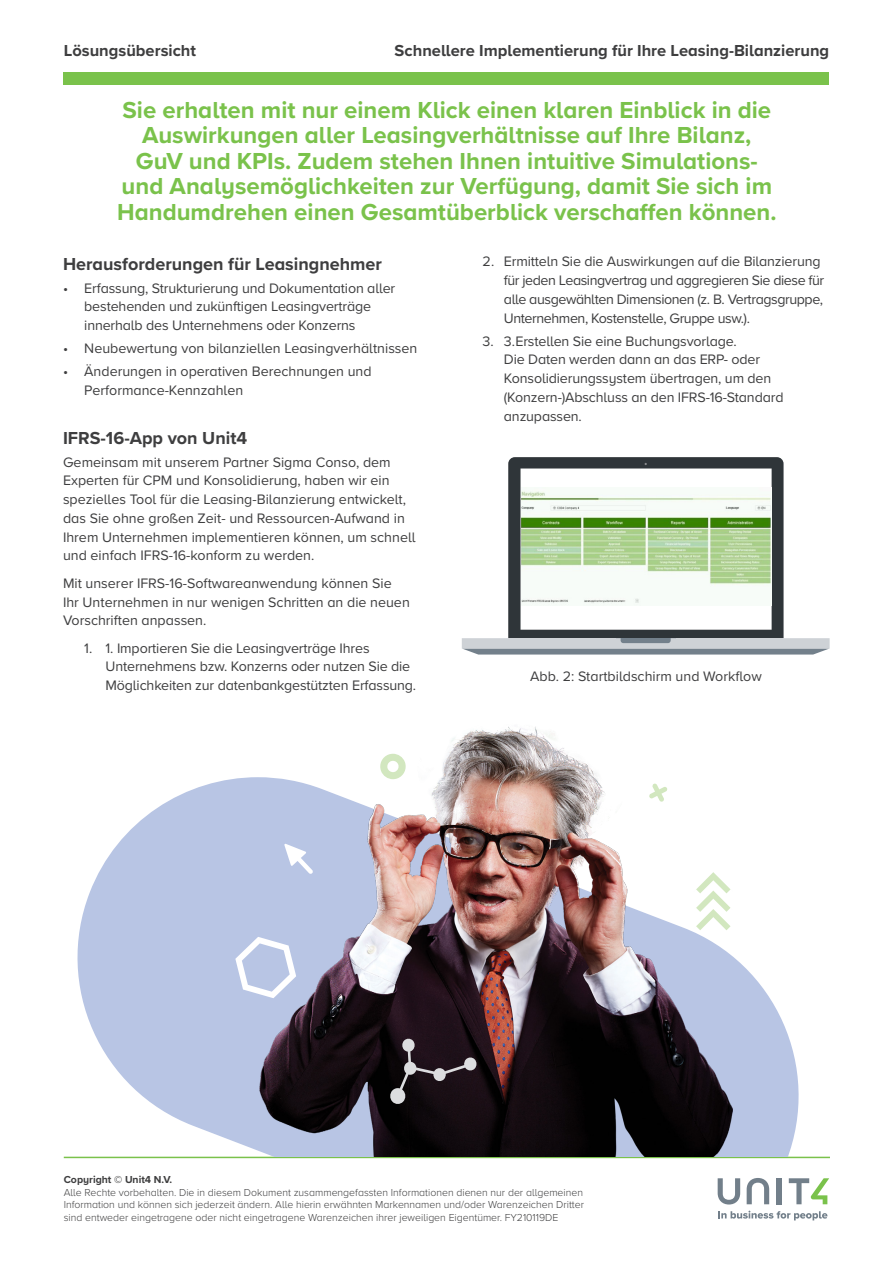
<style>
.page{position:relative;width:893px;height:1263px;background:#fff}
.page>*{position:absolute;margin:0;border:0;box-sizing:border-box;transform-origin:0 0}
.Highlight{font:700 24px/25.5px "Proxima Nova A";color:#7ac24b;text-align:center}
.Subtitle_2{font:700 18px "Proxima Nova A";color:#3e3e3f}
.t1{font:700 16.5px "Proxima Nova A";color:#3e3e3f}
.Tabbed_body_copy{font:14.25px/18.8px "Proxima Nova A";letter-spacing:-.01em;color:#3e3e3f}
.Body_copy{font:14.25px/18.8px "Proxima Nova A";color:#3e3e3f}
.Tabbed_body_copy-2{font:14.25px/18.8px "Proxima Nova A";letter-spacing:-.03em;color:#3e3e3f}
.t2{font:300 10.5px/12.6px "Proxima Nova A";color:#3e3e3f;text-align:justify}
.t3{font:700 10.5px "Proxima Nova A";color:#3e3e3f}
</style>
<div class="page">
<div style="left:64px;top:72px;width:765px;height:13px;background:#7ac24b"></div>
<hr style="left:64px;top:1157px;width:766px;height:1px;background:#7ac24b">
<svg style="left:718px;top:1211px;width:109px;height:9px"></svg>
<svg style="left:718px;top:1178px;width:22px;height:26px"></svg>
<svg style="left:747px;top:1178px;width:22px;height:26px"></svg>
<div style="left:777px;top:1178px;width:5px;height:26px;background:#727f8a"></div>
<svg style="left:789px;top:1178px;width:40px;height:26px"></svg>
<svg style="left:508px;top:457px;width:275px;height:181px"></svg>
<svg style="left:462px;top:638px;width:368px;height:16px;background:#aeb5bc"></svg>
<svg style="left:65px;top:777px;width:736px;height:380px;fill:#b8c5e4"></svg>
<img style="left:259px;top:726px;width:473px;height:431px">
<svg style="left:690px;top:872px;width:47px;height:60px"></svg>
<svg style="left:284px;top:844px;width:29px;height:30px"></svg>
<svg style="left:389px;top:1038px;width:88px;height:67px;background:#342b31"></svg>
<svg style="left:235px;top:937px;width:61px;height:61px"></svg>
<svg style="left:379px;top:754px;width:28px;height:25px"></svg>
<svg style="left:649px;top:784px;width:19px;height:18px"></svg>
<img style="left:521px;top:487px;width:250px;height:119px">
<p class="t1" style="left:64px;top:38px;width:134px">Lösungsübersicht</p>
<p class="t1" style="left:395px;top:38px;width:436px">Schnellere Implementierung für Ihre Leasing-Bilanzierung</p>
<p class="Highlight" style="left:123px;top:97px;width:650px">Sie erhalten mit nur einem Klick einen klaren Einblick in die<br>Auswirkungen aller Leasingverhältnisse auf Ihre Bilanz,</p>
<p class="Highlight" style="left:117px;top:148px;width:661px">GuV und KPIs. Zudem stehen Ihnen intuitive Simulations&shy;und Analysemöglichkeiten zur Verfügung, damit Sie sich im<br>Handumdrehen einen Gesamtüberblick verschaffen können.</p>
<p class="Subtitle_2" style="left:63px;top:250px;width:320px">Herausforderungen für Leasingnehmer</p>
<p class="Tabbed_body_copy" style="left:84px;top:278px;width:312px;text-indent:-21px">• Erfassung, Strukturierung und Dokumentation aller bestehenden und zukünftigen Leasingverträge innerhalb des Unternehmens oder Konzerns</p>
<p class="Tabbed_body_copy" style="left:63px;top:338px;width:356px">• Neubewertung von bilanziellen Leasingverhältnissen</p>
<p class="Tabbed_body_copy" style="left:84px;top:361px;width:289px;text-indent:-21px">• Änderungen in operativen Berechnungen und<br>Performance-Kennzahlen</p>
<p class="Subtitle_2" style="left:63px;top:424px;width:186px">IFRS-16-App von Unit4</p>
<p class="Body_copy" style="left:63px;top:452px;width:354px">Gemeinsam mit unserem Partner Sigma Conso, dem Experten für CPM und Konsolidierung, haben wir ein spezielles Tool für die Leasing-Bilanzierung entwickelt, das Sie ohne großen Zeit- und Ressourcen-Aufwand in Ihrem Unternehmen implementieren können, um schnell und einfach IFRS-16-konform zu werden.</p>
<p class="Body_copy" style="left:63px;top:573px;width:348px">Mit unserer IFRS-16-Softwareanwendung können Sie<br>Ihr Unternehmen in nur wenigen Schritten an die neuen<br>Vorschriften anpassen.</p>
<p class="Tabbed_body_copy" style="left:106px;top:638px;width:312px;text-indent:-21px">1. 1. Importieren Sie die Leasingverträge Ihres<br>Unternehmens bzw. Konzerns oder nutzen Sie die<br>Möglichkeiten zur datenbankgestützten Erfassung.</p>
<p class="Tabbed_body_copy-2" style="left:504px;top:252px;width:322px;text-indent:-21px">2. Ermitteln Sie die Auswirkungen auf die Bilanzierung für jeden Leasingvertrag und aggregieren Sie diese für alle ausgewählten Dimensionen (z. B. Vertragsgruppe, Unternehmen, Kostenstelle, Gruppe usw.).</p>
<p class="Tabbed_body_copy" style="left:504px;top:331px;width:281px;text-indent:-21px">3. 3.Erstellen Sie eine Buchungsvorlage.<br>Die Daten werden dann an das ERP- oder Konsolidierungssystem übertragen, um den (Konzern-)Abschluss an den IFRS-16-Standard anzupassen.</p>
<p class="Body_copy" style="left:530px;top:666px;width:233px">Abb. 2: Startbildschirm und Workflow</p>
<p class="t3" style="left:64px;top:1171px;width:110px">Copyright © Unit4 N.V.</p>
<p class="t2" style="left:64px;top:1185px;width:522px">Alle Rechte vorbehalten. Die in diesem Dokument zusammengefassten Informationen dienen nur der allgemeinen Information und können sich jederzeit ändern. Alle hierin erwähnten Markennamen und/oder Warenzeichen Dritter sind entweder eingetragene oder nicht eingetragene Warenzeichen ihrer jeweiligen Eigentümer. FY210119DE</p>
</div>
